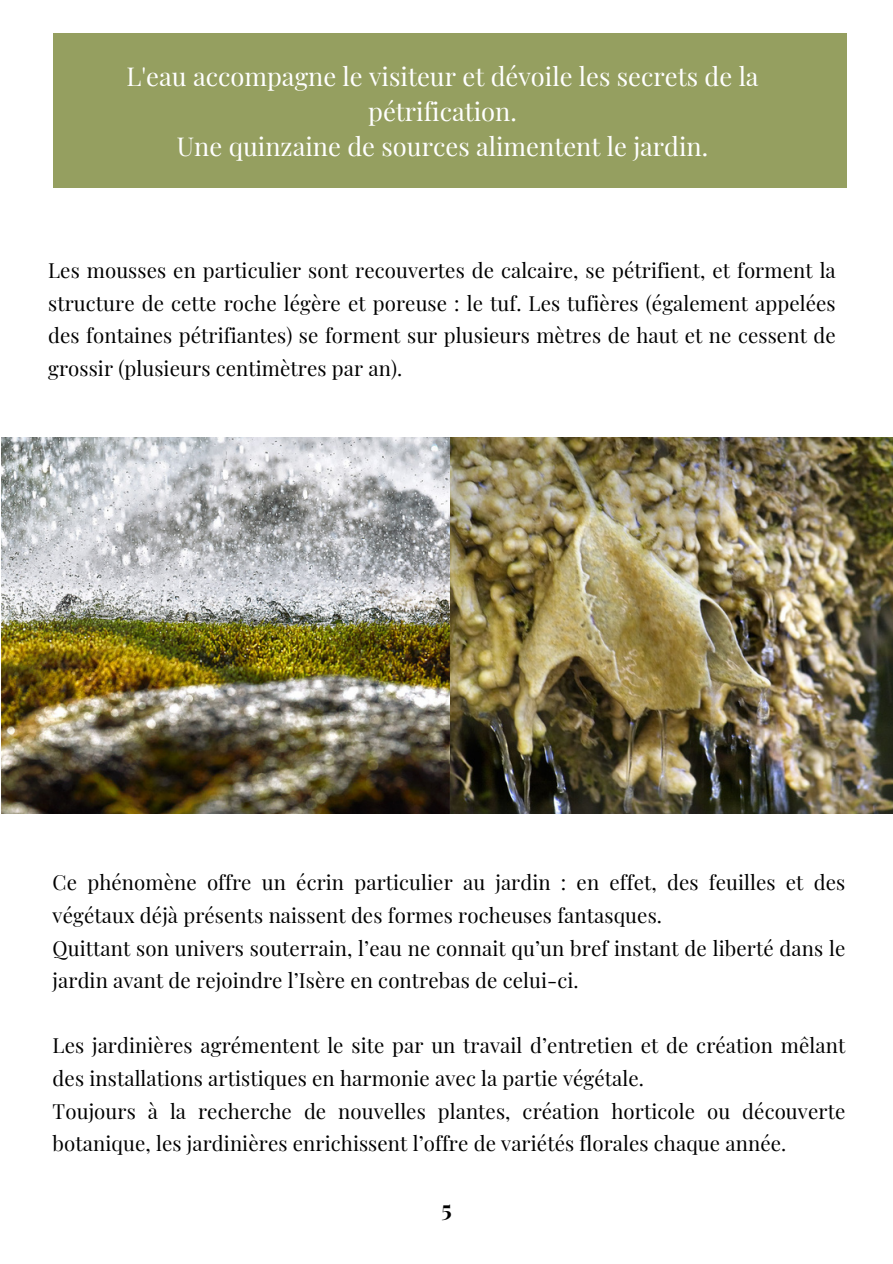
<style>
.page{position:relative;width:893px;height:1264px;background:#fff}
.page>*{position:absolute;margin:0;border:0;box-sizing:border-box;transform-origin:0 0}
.t1{font:25.5px/34.8px "Playfair Display";color:#fff;text-align:center}
.t2{font:700 22.5px "Playfair Display";color:#000}
.t3{font:20.4px/32.7px "Playfair Display";letter-spacing:.005em;color:#000}
</style>
<div class="page">
<img style="left:1px;top:437px;width:891px;height:376px">
<div style="left:53px;top:33px;width:793px;height:154px;background:#959f60"></div>
<p class="t1" style="left:126px;top:58px;width:633px">L'eau accompagne le visiteur et dévoile les secrets de la pétrification.<br>Une quinzaine de sources alimentent le jardin.</p>
<h1 class="t3" style="left:48px;top:253px;width:789px;text-align:justify">Les mousses en particulier sont recouvertes de calcaire, se pétrifient, et forment la structure de cette roche légère et poreuse : le tuf. Les tufières (également appelées des fontaines pétrifiantes) se forment sur plusieurs mètres de haut et ne cessent de grossir (plusieurs centimètres par an).</h1>
<p class="t3" style="left:53px;top:865px;width:794px">Ce phénomène offre un écrin particulier au jardin : en effet, des feuilles et des végétaux déjà présents naissent des formes rocheuses fantasques.</p>
<p class="t3" style="left:53px;top:930px;width:794px">Quittant son univers souterrain, l’eau ne connait qu’un bref instant de liberté dans le jardin avant de rejoindre l’Isère en contrebas de celui-ci.</p>
<p class="t3" style="left:53px;top:1028px;width:794px">Les jardinières agrémentent le site par un travail d’entretien et de création mêlant des installations artistiques en harmonie avec la partie végétale.</p>
<p class="t3" style="left:53px;top:1093px;width:794px">Toujours à la recherche de nouvelles plantes, création horticole ou découverte botanique, les jardinières enrichissent l’offre de variétés florales chaque année.</p>
<p class="t2" style="left:441px;top:1192px;width:12px">5</p>
</div>
